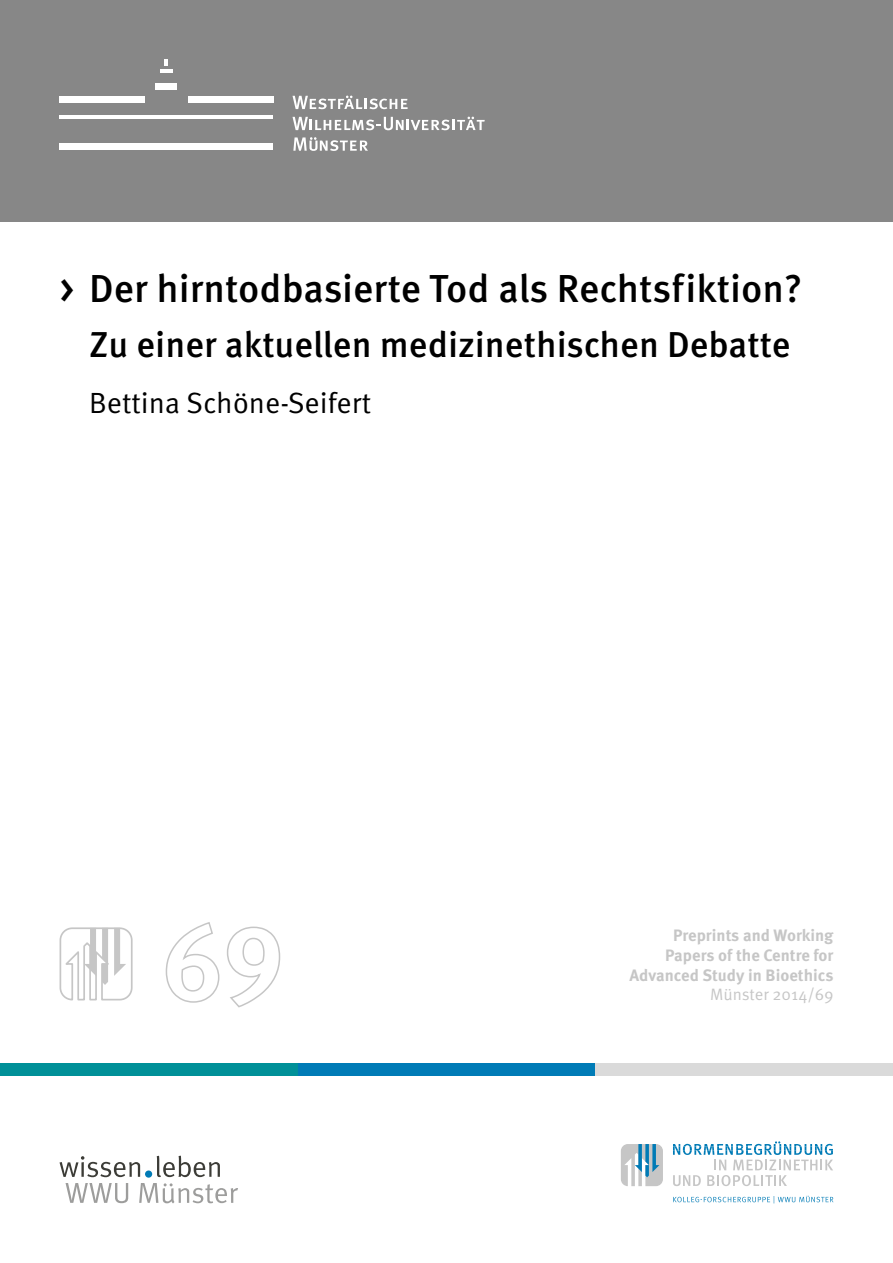
<style>
.page{position:relative;width:893px;height:1263px;background:#fff}
.page>*{position:absolute;margin:0;border:0;box-sizing:border-box;transform-origin:0 0}
.t1{font:500 39px "Meta OT";color:#000}
.t2{font:500 36px "Meta OT";color:#000}
.t3{font:29.25px "Meta OT";color:#000}
.t4{font:700 16.5px/19.8px "Meta OT";color:#c6c6c6;text-align:right}
.t5{font:16.5px "Meta OT";color:#c6c6c6}
</style>
<div class="page">
<div style="left:0;top:0;width:893px;height:221px;background:#878787"></div>
<div style="left:188px;top:96px;width:85px;height:7px;background:#fff"></div>
<svg style="left:293px;top:137px;width:75px;height:14px"></svg>
<svg style="left:292px;top:117px;width:193px;height:13px"></svg>
<svg style="left:292px;top:96px;width:116px;height:13px"></svg>
<div style="left:60px;top:96px;width:85px;height:7px;background:#fff"></div>
<div style="left:60px;top:144px;width:213px;height:6px;background:#fff"></div>
<div style="left:155px;top:83px;width:22px;height:7px;background:#fff"></div>
<hr style="left:60px;top:115px;width:213px;height:3px;background:#fff">
<svg style="left:160px;top:60px;width:13px;height:12px"></svg>
<div style="left:298px;top:1063px;width:297px;height:13px;background:#007bb6"></div>
<div style="left:595px;top:1063px;width:298px;height:13px;background:#dadada"></div>
<div style="left:0;top:1063px;width:298px;height:13px;background:#009098"></div>
<svg style="left:621px;top:1144px;width:42px;height:42px"></svg>
<svg style="left:673px;top:1196px;width:160px;height:7px"></svg>
<svg style="left:673px;top:1141px;width:160px;height:45px"></svg>
<svg style="left:66px;top:1183px;width:62px;height:20px"></svg>
<svg style="left:139px;top:1183px;width:99px;height:20px"></svg>
<svg style="left:60px;top:1156px;width:80px;height:21px"></svg>
<svg style="left:157px;top:1155px;width:63px;height:22px"></svg>
<div style="left:145px;top:1170px;width:7px;height:8px;background:#007bb6;border-radius:50%"></div>
<svg style="left:59px;top:927px;width:74px;height:74px"></svg>
<svg style="left:165px;top:922px;width:55px;height:81px"></svg>
<svg style="left:227px;top:926px;width:54px;height:82px"></svg>
<h1 class="t1" style="left:60px;top:264px;width:744px">&gt; Der hirntodbasierte Tod als Rechtsfiktion?</h1>
<h2 class="t2" style="left:89px;top:322px;width:703px">Zu einer aktuellen medizinethischen Debatte</h2>
<h3 class="t3" style="left:89px;top:385px;width:283px">Bettina Schöne-Seifert</h3>
<p class="t4" style="left:629px;top:925px;width:205px">Preprints and Working<br>Papers of the Centre for<br>Advanced Study in Bioethics</p>
<p class="t5" style="left:710px;top:985px;width:125px">Münster 2014/69</p>
</div>
